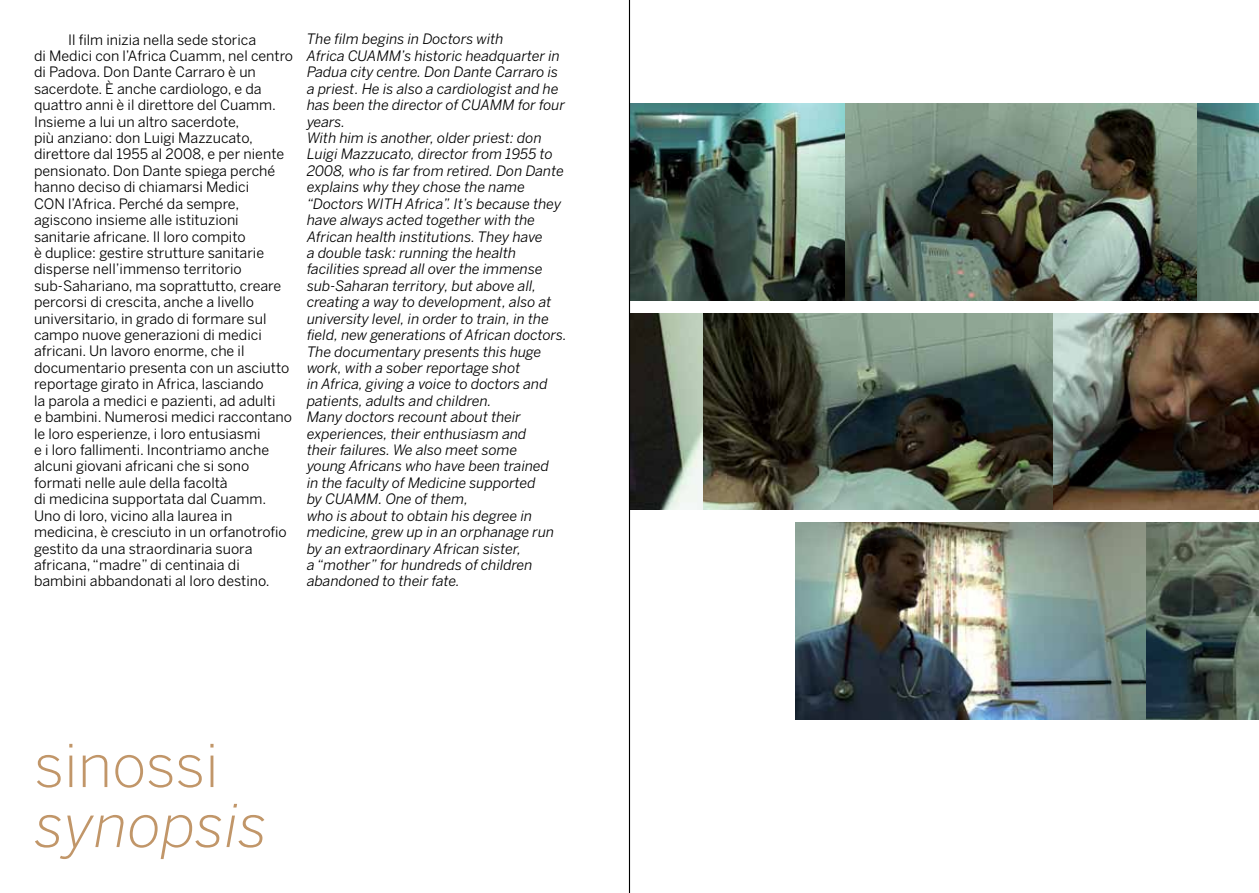
<style>
.page{position:relative;width:1259px;height:893px;background:#fff}
.page>*{position:absolute;margin:0;border:0;box-sizing:border-box;transform-origin:0 0}
.t1{font:italic 300 60px "Benton Sans";color:#c19669}
.t2{font:300 60px "Benton Sans";color:#c19669}
.t3{font:14.25px/16.4px "Benton Sans";color:#000}
.t4{font:italic 14.25px/16.4px "Benton Sans";color:#000}
</style>
<div class="page">
<img style="left:630px;top:104px;width:629px;height:196px">
<img style="left:630px;top:313px;width:629px;height:197px">
<img style="left:795px;top:523px;width:464px;height:196px">
<hr style="left:629px;top:0;width:1px;height:893px;background:#000">
<p class="t3" style="left:34px;top:31px;width:261px;text-indent:34px">Il film inizia nella sede storica<br>di Medici con l’Africa Cuamm, nel centro di Padova. Don Dante Carraro è un sacerdote. È anche cardiologo, e da quattro anni è il direttore del Cuamm.<br>Insieme a lui un altro sacerdote,<br>più anziano: don Luigi Mazzucato, direttore dal 1955 al 2008, e per niente pensionato. Don Dante spiega perché hanno deciso di chiamarsi Medici<br>CON l’Africa. Perché da sempre, agiscono insieme alle istituzioni sanitarie africane. Il loro compito<br>è duplice: gestire strutture sanitarie disperse nell’immenso territorio sub-Sahariano, ma soprattutto, creare percorsi di crescita, anche a livello universitario, in grado di formare sul campo nuove generazioni di medici africani. Un lavoro enorme, che il documentario presenta con un asciutto reportage girato in Africa, lasciando<br>la parola a medici e pazienti, ad adulti<br>e bambini. Numerosi medici raccontano le loro esperienze, i loro entusiasmi<br>e i loro fallimenti. Incontriamo anche alcuni giovani africani che si sono formati nelle aule della facoltà<br>di medicina supportata dal Cuamm.<br>Uno di loro, vicino alla laurea in medicina, è cresciuto in un orfanotrofio gestito da una straordinaria suora africana, “madre” di centinaia di bambini abbandonati al loro destino.</p>
<p class="t4" style="left:307px;top:31px;width:261px">The film begins in Doctors with<br>Africa CUAMM’s historic headquarter in Padua city centre. Don Dante Carraro is a priest. He is also a cardiologist and he has been the director of CUAMM for four years.<br>With him is another, older priest: don Luigi Mazzucato, director from 1955 to 2008, who is far from retired. Don Dante explains why they chose the name “Doctors WITH Africa”. It’s because they have always acted together with the African health institutions. They have<br>a double task: running the health facilities spread all over the immense sub-Saharan territory, but above all, creating a way to development, also at university level, in order to train, in the field, new generations of African doctors.<br>The documentary presents this huge work, with a sober reportage shot<br>in Africa, giving a voice to doctors and patients, adults and children.<br>Many doctors recount about their experiences, their enthusiasm and<br>their failures. We also meet some<br>young Africans who have been trained<br>in the faculty of Medicine supported<br>by CUAMM. One of them,<br>who is about to obtain his degree in medicine, grew up in an orphanage run by an extraordinary African sister,<br>a “mother” for hundreds of children abandoned to their fate.</p>
<h1 class="t2" style="left:34px;top:730px;width:186px">sinossi</h1>
<h1 class="t1" style="left:34px;top:790px;width:234px">synopsis</h1>
</div>
